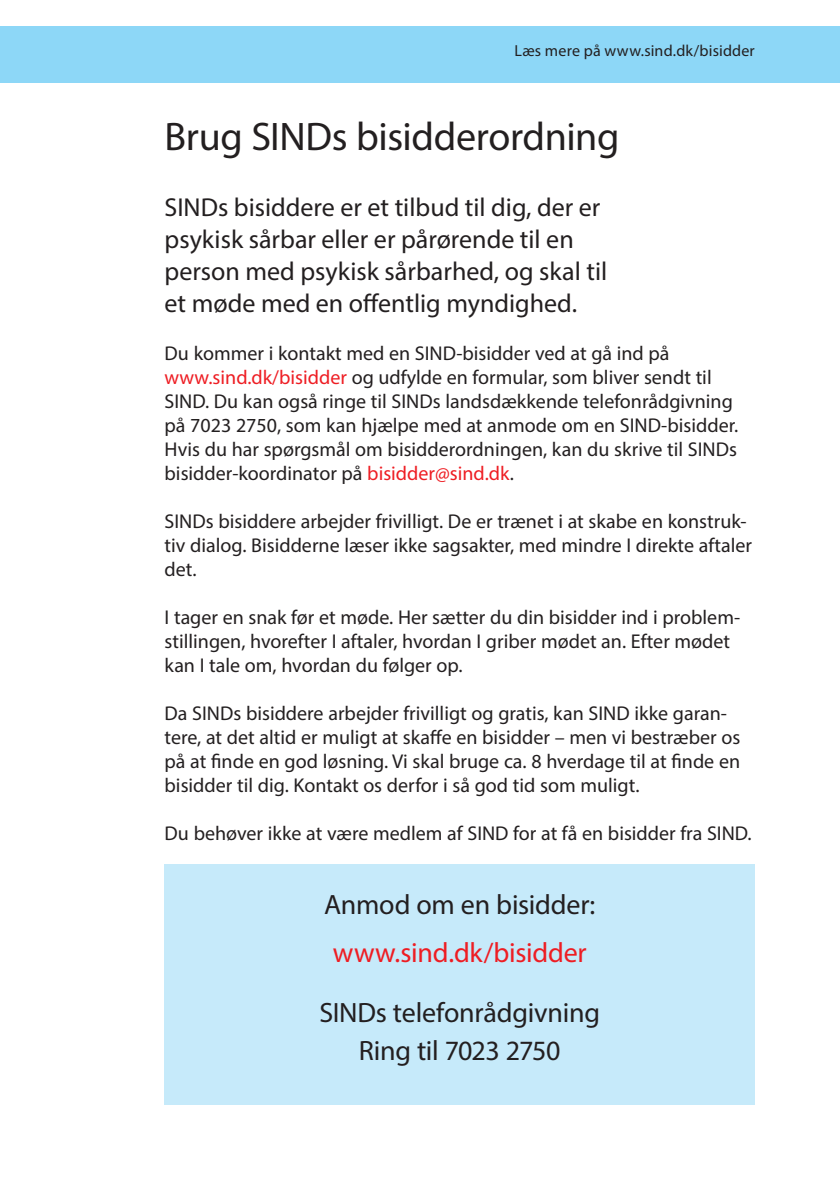
<style>
.page{position:relative;width:840px;height:1191px;background:#fff}
.page>*{position:absolute;margin:0;border:0;box-sizing:border-box;transform-origin:0 0}
.t1{font:40px "Myriad Pro";letter-spacing:-.01em;color:#231f20}
.t2{font:28px/38px "Myriad Pro";letter-spacing:-.01em;color:#231f20;text-align:center}
.t3{font:28px "Myriad Pro";letter-spacing:-.005em;color:#ee1d23}
.t4{font:26px/32px "Myriad Pro";color:#231f20}
.t5{font:20px/24px "Myriad Pro";color:#231f20}
.t6{font:16px "Myriad Pro";letter-spacing:.01em;color:#231f20}
.s1{color:#ee1d23}
</style>
<div class="page">
<div style="left:0;top:26px;width:839px;height:57px;background:#8dd7f7"></div>
<div style="left:164px;top:864px;width:590px;height:240px;background:#c6eafa"></div>
<p class="t6" style="left:514px;top:41px;width:242px">Læs mere på www.sind.dk/bisidder</p>
<h1 class="t1" style="left:164px;top:112px;width:456px">Brug SINDs bisidderordning</h1>
<h3 class="t4" style="left:164px;top:191px;width:444px">SINDs bisiddere er et tilbud til dig, der er psykisk sårbar eller er pårørende til en person med psykisk sårbarhed, og skal til et møde med en offentlig myndighed.</h3>
<p class="t5" style="left:164px;top:341px;width:575px">Du kommer i kontakt med en SIND-bisidder ved at gå ind på <span class="s1">www.sind.dk/bisidder</span> og udfylde en formular, som bliver sendt til SIND. Du kan også ringe til SINDs landsdækkende telefonrådgivning på 7023 2750, som kan hjælpe med at anmode om en SIND-bisidder.<br>Hvis du har spørgsmål om bisidderordningen, kan du skrive til SINDs bisidder-koordinator på <span class="s1">bisidder@sind.dk</span>.</p>
<p class="t5" style="left:164px;top:509px;width:588px">SINDs bisiddere arbejder frivilligt. De er trænet i at skabe en konstruk&shy;tiv dialog. Bisidderne læser ikke sagsakter, med mindre I direkte aftaler det.</p>
<p class="t5" style="left:164px;top:605px;width:576px">I tager en snak før et møde. Her sætter du din bisidder ind i problem&shy;stillingen, hvorefter I aftaler, hvordan I griber mødet an. Efter mødet kan I tale om, hvordan du følger op.</p>
<p class="t5" style="left:164px;top:701px;width:577px">Da SINDs bisiddere arbejder frivilligt og gratis, kan SIND ikke garan&shy;tere, at det altid er muligt at skaffe en bisidder – men vi bestræber os på at finde en god løsning. Vi skal bruge ca. 8 hverdage til at finde en bisidder til dig. Kontakt os derfor i så god tid som muligt.</p>
<p class="t5" style="left:164px;top:821px;width:588px">Du behøver ikke at være medlem af SIND for at få en bisidder fra SIND.</p>
<h2 class="t2" style="left:324px;top:885px;width:273px">Anmod om en bisidder:</h2>
<h2 class="t3" style="left:332px;top:935px;width:255px">www.sind.dk/bisidder</h2>
<h2 class="t2" style="left:319px;top:993px;width:282px">SINDs telefonrådgivning<br>Ring til 7023 2750</h2>
</div>
